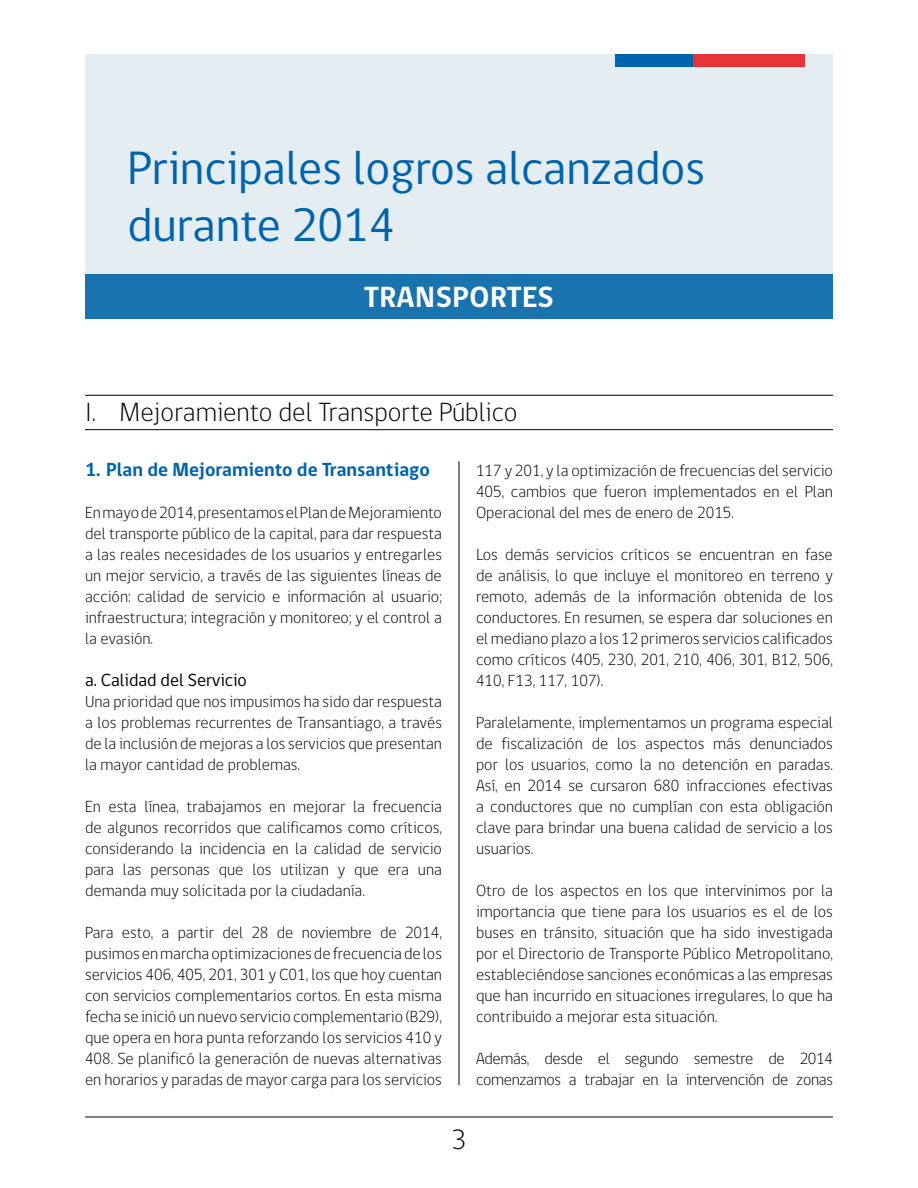
<style>
.page{position:relative;width:918px;height:1188px;background:#fff}
.page>*{position:absolute;margin:0;border:0;box-sizing:border-box;transform-origin:0 0}
.t1{font:48px/57.6px "gob CL";color:#0063ae}
.t2{font:700 30px "gob CL";letter-spacing:.02em;color:#fff}
.t3{font:300 28.5px "gob CL";color:#000}
.t4{font:300 27px "gob CL";color:#000}
.t5{font:700 19.5px "gob CL";color:#0063ae}
.t6{font:18px "gob CL";color:#000}
.t7{font:300 16.5px/21px "gob CL";color:#000;text-align:justify}
.t8{font:300 16.5px/21px "gob CL";letter-spacing:-.02em;color:#000}
</style>
<div class="page">
<hr style="left:85px;top:1117px;width:748px;height:1px;background:#000">
<div style="left:85px;top:54px;width:748px;height:230px;background:#e4edf2"></div>
<div style="left:85px;top:275px;width:748px;height:44px;background:#1973af"></div>
<div style="left:616px;top:54px;width:77px;height:13px;background:#0063ae"></div>
<div style="left:693px;top:54px;width:111px;height:13px;background:#e73338"></div>
<hr style="left:459px;top:461px;width:1px;height:624px;background:#000">
<hr style="left:85px;top:395px;width:748px;height:1px;background:#000">
<hr style="left:85px;top:429px;width:748px;height:1px;background:#000">
<h1 class="t1" style="left:127px;top:140px;width:579px">Principales logros alcanzados durante 2014</h1>
<h2 class="t2" style="left:364px;top:276px;width:191px">Transportes</h2>
<h3 class="t4" style="left:85px;top:394px;width:434px">I. Mejoramiento del Transporte Público</h3>
<p class="t7" style="left:476px;top:460px;width:358px">117 y 201, y la optimización de frecuencias del servicio 405, cambios que fueron implementados en el Plan Operacional del mes de enero de 2015.</p>
<p class="t7" style="left:476px;top:544px;width:358px">Los demás servicios críticos se encuentran en fase de análisis, lo que incluye el monitoreo en terreno y remoto, además de la información obtenida de los conductores. En resumen, se espera dar soluciones en el mediano plazo a los 12 primeros servicios calificados como críticos (405, 230, 201, 210, 406, 301, B12, 506, 410, F13, 117, 107).</p>
<p class="t7" style="left:476px;top:712px;width:359px">Paralelamente, implementamos un programa especial de fiscalización de los aspectos más denunciados por los usuarios, como la no detención en paradas.<br>Así, en 2014 se cursaron 680 infracciones efectivas a conductores que no cumplían con esta obligación clave para brindar una buena calidad de servicio a los usuarios.</p>
<p class="t7" style="left:476px;top:880px;width:358px">Otro de los aspectos en los que intervinimos por la importancia que tiene para los usuarios es el de los buses en tránsito, situación que ha sido investigada por el Directorio de Transporte Público Metropolitano, estableciéndose sanciones económicas a las empresas que han incurrido en situaciones irregulares, lo que ha contribuido a mejorar esta situación.</p>
<p class="t8" style="left:476px;top:1048px;width:358px">Además, desde el segundo semestre de 2014 comenzamos a trabajar en la intervención de zonas</p>
<p class="t5" style="left:85px;top:456px;width:346px">1. Plan de Mejoramiento de Transantiago</p>
<p class="t7" style="left:85px;top:502px;width:358px">En mayo de 2014, presentamos el Plan de Mejoramiento del transporte público de la capital, para dar respuesta a las reales necesidades de los usuarios y entregarles un mejor servicio, a través de las siguientes líneas de acción: calidad de servicio e información al usuario; infraestructura; integración y monitoreo; y el control a la evasión.</p>
<p class="t6" style="left:85px;top:668px;width:163px">a. Calidad del Servicio</p>
<p class="t7" style="left:85px;top:691px;width:358px">Una prioridad que nos impusimos ha sido dar respuesta a los problemas recurrentes de Transantiago, a través de la inclusión de mejoras a los servicios que presentan la mayor cantidad de problemas.</p>
<p class="t7" style="left:85px;top:796px;width:358px">En esta línea, trabajamos en mejorar la frecuencia de algunos recorridos que calificamos como críticos, considerando la incidencia en la calidad de servicio para las personas que los utilizan y que era una demanda muy solicitada por la ciudadanía.</p>
<p class="t7" style="left:85px;top:922px;width:358px">Para esto, a partir del 28 de noviembre de 2014, pusimos en marcha optimizaciones de frecuencia de los servicios 406, 405, 201, 301 y C01, los que hoy cuentan con servicios complementarios cortos. En esta misma fecha se inició un nuevo servicio complementario (B29), que opera en hora punta reforzando los servicios 410 y 408. Se planificó la generación de nuevas alternativas en horarios y paradas de mayor carga para los servicios</p>
<h3 class="t3" style="left:452px;top:1120px;width:16px">3</h3>
</div>
